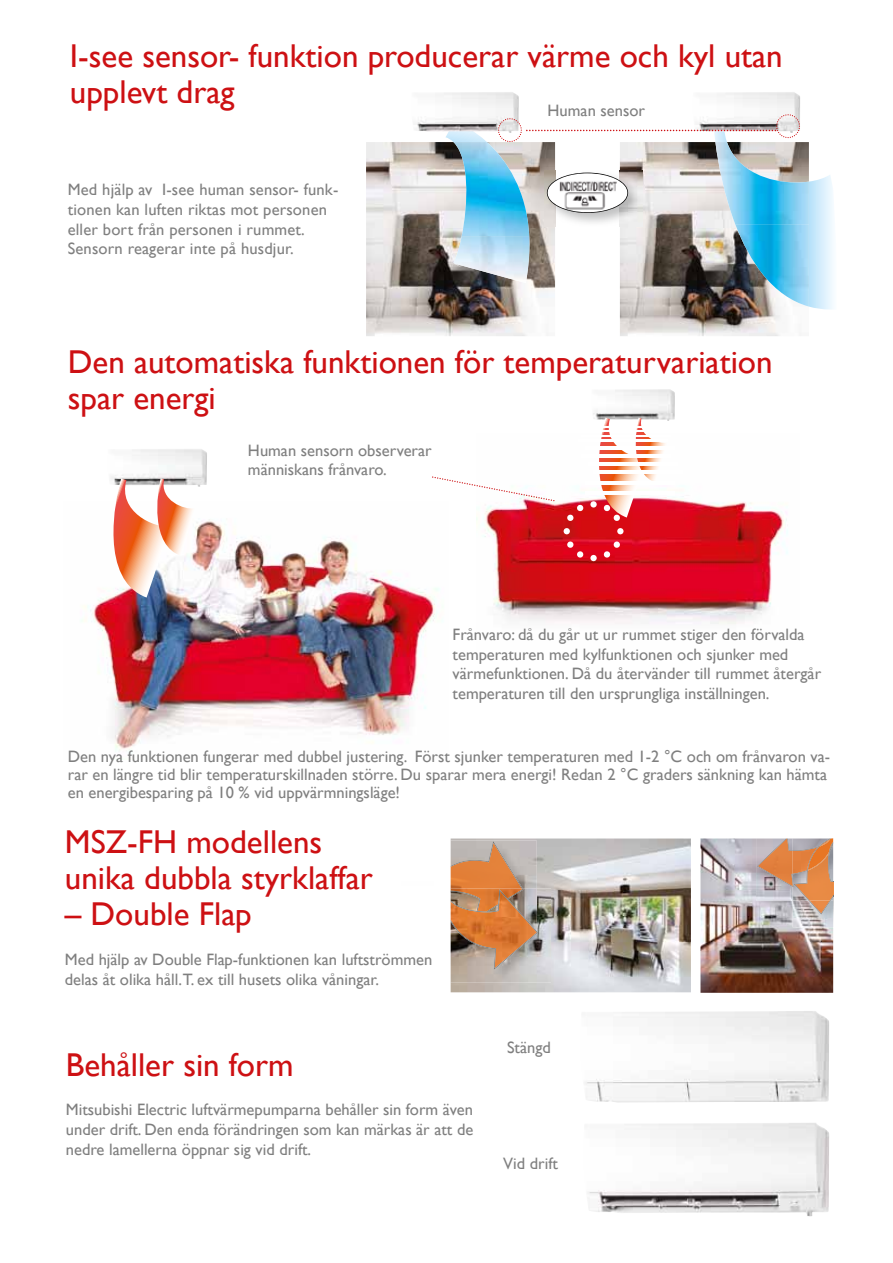
<style>
.page{position:relative;width:893px;height:1263px;background:#fff}
.page>*{position:absolute;margin:0;border:0;box-sizing:border-box;transform-origin:0 0}
.t1{font:33px/36px "Gill Sans";color:#cd1013}
.t2{font:16.5px/19.8px "Gill Sans";color:#7f7f7f}
.t3{font:16.5px/18px "Gill Sans";color:#7f7f7f}
</style>
<div class="page">
<img style="left:366px;top:142px;width:162px;height:194px">
<img style="left:620px;top:310px;width:161px;height:26px">
<img style="left:717px;top:92px;width:83px;height:22px">
<svg style="left:446px;top:133px;width:41px;height:9px"></svg>
<img style="left:453px;top:142px;width:45px;height:141px">
<img style="left:416px;top:92px;width:103px;height:41px">
<img style="left:498px;top:114px;width:335px;height:196px">
<img style="left:81px;top:519px;width:358px;height:234px">
<img style="left:483px;top:499px;width:305px;height:125px">
<img style="left:593px;top:389px;width:82px;height:32px">
<img style="left:110px;top:449px;width:97px;height:38px">
<svg style="left:564px;top:418px;width:103px;height:143px"></svg>
<svg style="left:432px;top:476px;width:122px;height:25px"></svg>
<svg style="left:99px;top:478px;width:96px;height:120px"></svg>
<img style="left:588px;top:1123px;width:241px;height:93px">
<img style="left:585px;top:1011px;width:244px;height:91px">
<img style="left:451px;top:838px;width:240px;height:154px">
<img style="left:523px;top:841px;width:14px;height:47px">
<img style="left:451px;top:841px;width:72px;height:47px">
<img style="left:451px;top:888px;width:100px;height:95px">
<img style="left:451px;top:889px;width:87px;height:81px">
<img style="left:700px;top:838px;width:133px;height:155px">
<img style="left:756px;top:838px;width:37px;height:62px">
<img style="left:757px;top:838px;width:36px;height:49px">
<img style="left:793px;top:900px;width:37px;height:27px">
<img style="left:793px;top:838px;width:14px;height:5px">
<img style="left:833px;top:854px;width:1px;height:27px">
<img style="left:793px;top:843px;width:14px;height:27px">
<img style="left:795px;top:854px;width:35px;height:46px">
<img style="left:809px;top:900px;width:21px;height:14px">
<img style="left:828px;top:871px;width:5px;height:11px">
<svg style="left:833px;top:838px;width:1px;height:16px"></svg>
<img style="left:793px;top:870px;width:16px;height:30px">
<svg style="left:830px;top:881px;width:4px;height:46px"></svg>
<img style="left:807px;top:838px;width:26px;height:4px">
<img style="left:807px;top:842px;width:26px;height:29px">
<h1 class="t1" style="left:70px;top:37px;width:714px">I-see sensor- funktion producerar värme och kyl utan upplevt drag</h1>
<p class="t2" style="left:548px;top:100px;width:99px">Human sensor</p>
<p class="t2" style="left:68px;top:179px;width:272px">Med hjälp av I-see human sensor- funk&shy;tionen kan luften riktas mot personen eller bort från personen i rummet.<br>Sensorn reagerar inte på husdjur.</p>
<h1 class="t1" style="left:68px;top:344px;width:706px">Den automatiska funktionen för temperaturvariation spar energi</h1>
<p class="t2" style="left:248px;top:440px;width:185px">Human sensorn observerar människans frånvaro.</p>
<p class="t2" style="left:453px;top:624px;width:370px">Frånvaro: då du går ut ur rummet stiger den förvalda temperaturen med kylfunktionen och sjunker med värmefunktionen. Då du återvänder till rummet återgår temperaturen till den ursprungliga inställningen.</p>
<p class="t3" style="left:68px;top:748px;width:764px">Den nya funktionen fungerar med dubbel justering. Först sjunker temperaturen med 1-2 °C och om frånvaron va&shy;rar en längre tid blir temperaturskillnaden större. Du sparar mera energi! Redan 2 °C graders sänkning kan hämta en energibesparing på 10 % vid uppvärmningsläge!</p>
<h1 class="t1" style="left:65px;top:824px;width:310px">MSZ-FH modellens unika dubbla styrklaffar</h1>
<h1 class="t1" style="left:65px;top:896px;width:188px">– Double Flap</h1>
<p class="t2" style="left:65px;top:949px;width:369px">Med hjälp av Double Flap-funktionen kan luftströmmen delas åt olika håll.T. ex till husets olika våningar.</p>
<h1 class="t1" style="left:66px;top:1046px;width:229px">Behåller sin form</h1>
<p class="t2" style="left:66px;top:1100px;width:409px;text-align:justify">Mitsubishi Electric luftvärmepumparna behåller sin form även under drift. Den enda förändringen som kan märkas är att de nedre lamellerna öppnar sig vid drift.</p>
<p class="t2" style="left:507px;top:1037px;width:45px">Stängd</p>
<p class="t2" style="left:503px;top:1154px;width:56px">Vid drift</p>
</div>
